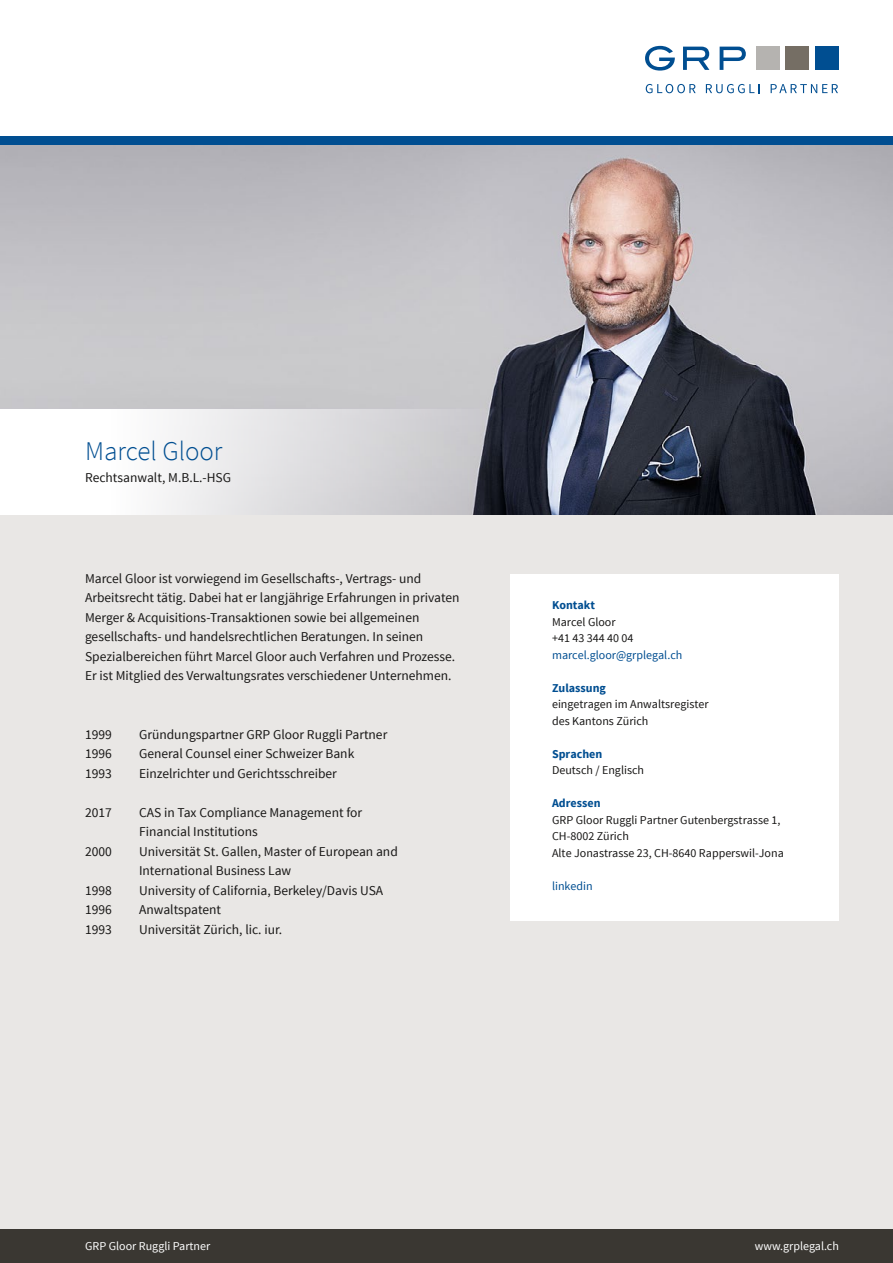
<style>
.page{position:relative;width:893px;height:1263px;background:#fff}
.page>*{position:absolute;margin:0;border:0;box-sizing:border-box;transform-origin:0 0}
.t1{font:300 27px "Source Sans Pro";color:#004e91}
.t2{font:13.5px/19.5px "Source Sans Pro";color:#181716}
.t3{font:12px/16.5px "Source Sans Pro";color:#181716}
.t4{font:12px "Source Sans Pro";color:#fff}
.t5{font:700 12px "Source Sans Pro";color:#004e91}
.t6{font:12px "Source Sans Pro";color:#004e91}
</style>
<div class="page">
<img style="left:0;top:145px;width:893px;height:371px">
<svg style="left:0;top:409px;width:524px;height:107px"></svg>
<div style="left:0;top:516px;width:893px;height:747px;background:#e9e7e5"></div>
<svg style="left:645px;top:46px;width:30px;height:25px"></svg>
<svg style="left:683px;top:47px;width:26px;height:23px"></svg>
<svg style="left:720px;top:47px;width:26px;height:23px"></svg>
<svg style="left:646px;top:84px;width:50px;height:9px"></svg>
<svg style="left:706px;top:84px;width:54px;height:9px"></svg>
<svg style="left:771px;top:84px;width:67px;height:9px"></svg>
<div style="left:785px;top:47px;width:24px;height:23px;background:#756e64"></div>
<div style="left:815px;top:47px;width:23px;height:23px;background:#004e91"></div>
<div style="left:756px;top:47px;width:23px;height:23px;background:#b5b3b0"></div>
<div style="left:0;top:1230px;width:893px;height:33px;background:#3a3732"></div>
<div style="left:0;top:136px;width:893px;height:9px;background:#004e91"></div>
<div style="left:510px;top:574px;width:329px;height:347px;background:#fff"></div>
<h1 class="t1" style="left:85px;top:434px;width:139px">Marcel Gloor</h1>
<p class="t2" style="left:85px;top:468px;width:148px">Rechtsanwalt, M.B.L.-HSG</p>
<p class="t2" style="left:85px;top:569px;width:376px">Marcel Gloor ist vorwiegend im Gesellschafts-, Vertrags- und Arbeitsrecht tätig. Dabei hat er langjährige Erfahrungen in privaten Merger &amp; Acquisitions-Transaktionen sowie bei allgemeinen gesellschafts- und handelsrechtlichen Beratungen. In seinen Spezialbereichen führt Marcel Gloor auch Verfahren und Prozesse.<br>Er ist Mitglied des Verwaltungsrates verschiedener Unternehmen.</p>
<p class="t2" style="left:85px;top:725px;width:28px">1999</p>
<p class="t2" style="left:139px;top:725px;width:250px">Gründungspartner GRP Gloor Ruggli Partner</p>
<p class="t2" style="left:85px;top:744px;width:28px">1996</p>
<p class="t2" style="left:139px;top:744px;width:217px">General Counsel einer Schweizer Bank</p>
<p class="t2" style="left:85px;top:764px;width:28px">1993</p>
<p class="t2" style="left:139px;top:764px;width:199px">Einzelrichter und Gerichtsschreiber</p>
<p class="t2" style="left:85px;top:803px;width:28px">2017</p>
<p class="t2" style="left:139px;top:803px;width:225px">CAS in Tax Compliance Management for<br>Financial Institutions</p>
<p class="t2" style="left:85px;top:842px;width:28px">2000</p>
<p class="t2" style="left:139px;top:842px;width:260px">Universität St. Gallen, Master of European and<br>International Business Law</p>
<p class="t2" style="left:85px;top:881px;width:28px">1998</p>
<p class="t2" style="left:139px;top:881px;width:246px">University of California, Berkeley/Davis USA</p>
<p class="t2" style="left:85px;top:900px;width:28px">1996</p>
<p class="t2" style="left:139px;top:900px;width:84px">Anwaltspatent</p>
<p class="t2" style="left:85px;top:920px;width:28px">1993</p>
<p class="t2" style="left:139px;top:920px;width:145px">Universität Zürich, lic. iur.</p>
<p class="t5" style="left:552px;top:598px;width:45px">Kontakt</p>
<p class="t3" style="left:552px;top:614px;width:83px">Marcel Gloor +41 43 344 40 04</p>
<p class="t6" style="left:552px;top:647px;width:132px">marcel.gloor@grplegal.ch</p>
<p class="t5" style="left:552px;top:680px;width:55px">Zulassung</p>
<p class="t3" style="left:552px;top:696px;width:158px">eingetragen im Anwaltsregister des Kantons Zürich</p>
<p class="t5" style="left:552px;top:746px;width:52px">Sprachen</p>
<p class="t3" style="left:552px;top:762px;width:93px">Deutsch / Englisch</p>
<p class="t5" style="left:552px;top:796px;width:50px">Adressen</p>
<p class="t3" style="left:552px;top:812px;width:233px">GRP Gloor Ruggli Partner Gutenbergstrasse 1,<br>CH-8002 Zürich<br>Alte Jonastrasse 23, CH-8640 Rapperswil-Jona</p>
<p class="t6" style="left:552px;top:878px;width:42px">linkedin</p>
<p class="t4" style="left:85px;top:1239px;width:127px">GRP Gloor Ruggli Partner</p>
<p class="t4" style="left:755px;top:1239px;width:86px">www.grplegal.ch</p>
</div>
